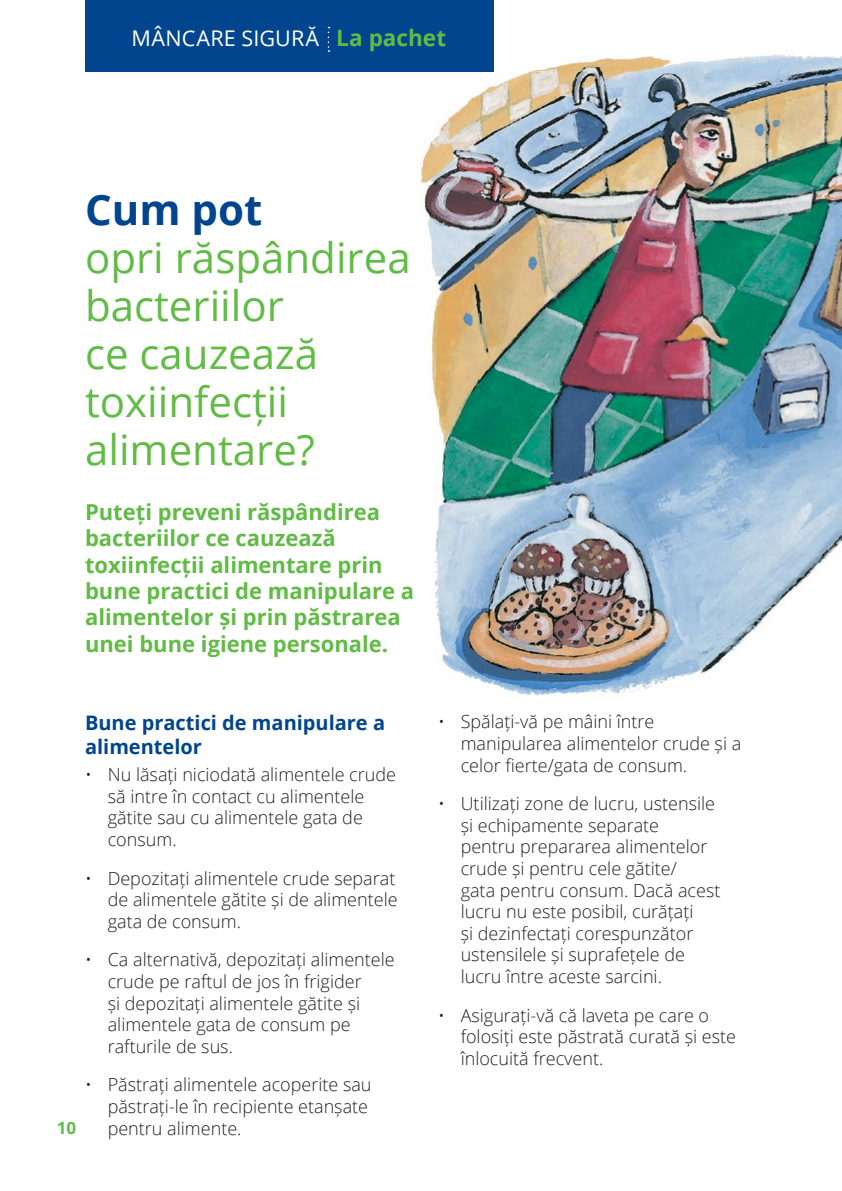
<style>
.page{position:relative;width:842px;height:1191px;background:#fff}
.page>*{position:absolute;margin:0;border:0;box-sizing:border-box;transform-origin:0 0}
.t1{font:42px/48px "Open Sans";color:#62bb46}
.K___Section_Heading{font:700 42px "Open Sans";color:#00458d}
.K___Intro{font:700 22px/26.4px "Open Sans";color:#62bb46}
.t2{font:21.6px "Open Sans";letter-spacing:.01em;color:#fff}
.K___Heading_1{font:700 20px/24px "Open Sans";color:#00458d}
.K___Bullets{font:300 18px/21.6px "Open Sans";color:#231f20}
.t3{font:700 17px "Open Sans";color:#62bb46}
.s1{font-weight:700;font-size:22.6px;color:#62bb46}
</style>
<div class="page">
<img style="left:403px;top:41px;width:439px;height:656px">
<div style="left:85px;top:0;width:408px;height:71px;background:#00458d"></div>
<svg style="left:328px;top:27px;width:1px;height:25px"></svg>
<p class="t2" style="left:132px;top:24px;width:316px">MÂNCARE SIGURĂ <span class="s1">La pachet</span></p>
<p class="K___Section_Heading" style="left:85px;top:180px;width:179px">Cum pot</p>
<p class="t1" style="left:85px;top:233px;width:327px">opri răspândirea bacteriilor<br>ce cauzează toxiinfecții alimentare?</p>
<p class="K___Intro" style="left:85px;top:498px;width:331px">Puteți preveni răspândirea bacteriilor ce cauzează toxiinfecții alimentare prin bune practici de manipulare a alimentelor și prin păstrarea unei bune igiene personale.</p>
<p class="t3" style="left:57px;top:1116px;width:21px">10</p>
<p class="K___Heading_1" style="left:85px;top:710px;width:301px">Bune practici de manipulare a alimentelor</p>
<p class="K___Bullets" style="left:108px;top:763px;width:290px;text-indent:-23px">• Nu lăsați niciodată alimentele crude să intre în contact cu alimentele gătite sau cu alimentele gata de consum.</p>
<p class="K___Bullets" style="left:108px;top:866px;width:291px;text-indent:-23px">• Depozitați alimentele crude separat de alimentele gătite și de alimentele gata de consum.</p>
<p class="K___Bullets" style="left:108px;top:948px;width:288px;text-indent:-23px">• Ca alternativă, depozitați alimentele crude pe raftul de jos în frigider<br>și depozitați alimentele gătite și alimentele gata de consum pe rafturile de sus.</p>
<p class="K___Bullets" style="left:108px;top:1073px;width:265px;text-indent:-23px">• Păstrați alimentele acoperite sau păstrați-le în recipiente etanșate pentru alimente.</p>
<p class="K___Bullets" style="left:461px;top:710px;width:282px;text-indent:-23px">• Spălați-vă pe mâini între manipularea alimentelor crude și a celor fierte/gata de consum.</p>
<p class="K___Bullets" style="left:461px;top:792px;width:261px;text-indent:-23px">• Utilizați zone de lucru, ustensile și echipamente separate<br>pentru prepararea alimentelor crude și pentru cele gătite/<br>gata pentru consum. Dacă acest lucru nu este posibil, curățați<br>și dezinfectați corespunzător ustensilele și suprafețele de lucru între aceste sarcini.</p>
<p class="K___Bullets" style="left:461px;top:1003px;width:277px;text-indent:-23px">• Asigurați-vă că laveta pe care o folosiți este păstrată curată și este înlocuită frecvent.</p>
</div>
